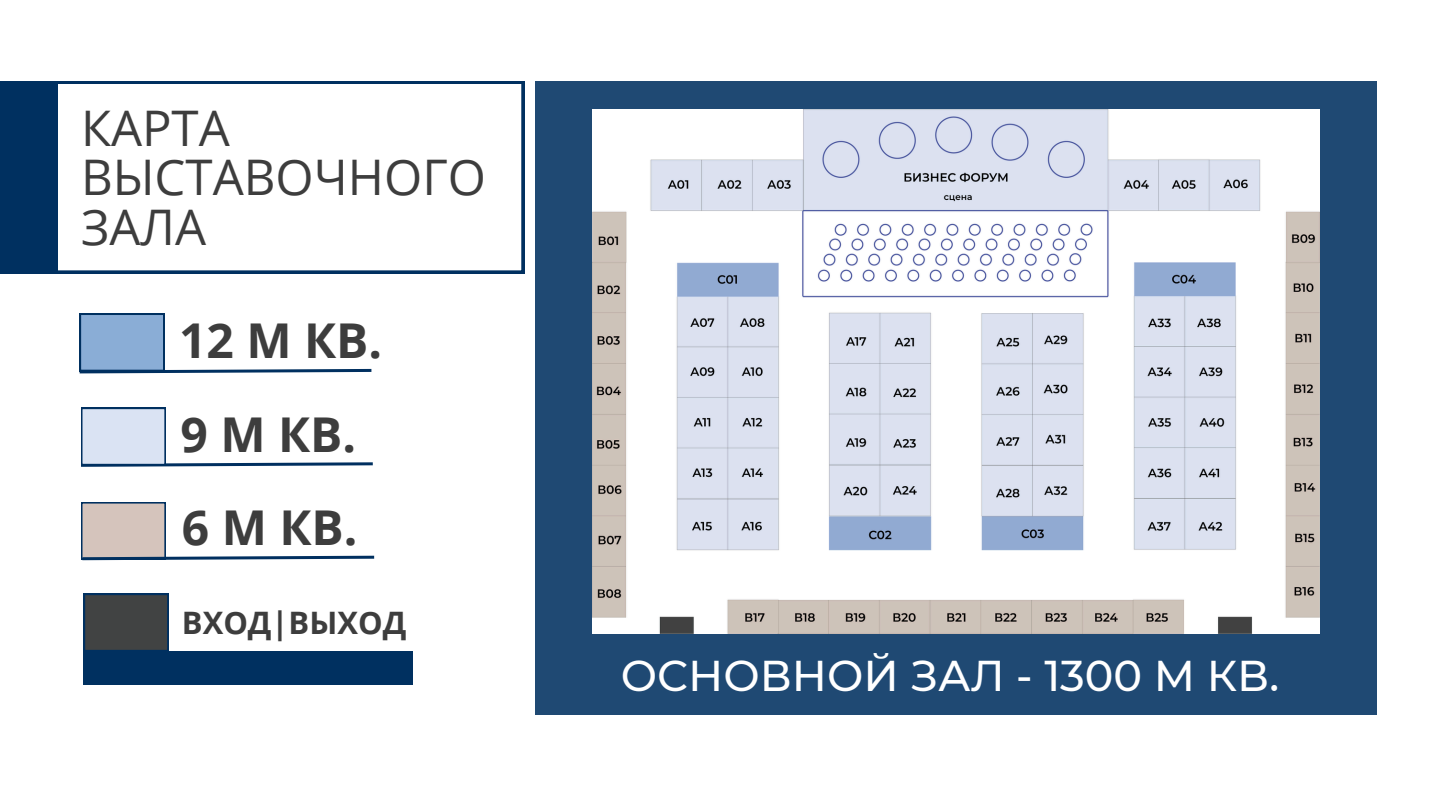
<style>
.page{position:relative;width:1440px;height:810px;background:#fff}
.page>*{position:absolute;margin:0;border:0;box-sizing:border-box;transform-origin:0 0}
.t1{font:49.1px/49.5px "Open Sans";color:#3d3d3d}
.t2{font:700 48px "Open Sans";color:#3d3d3d}
.t3{font:500 43px "Montserrat";color:#fff}
.t4{font:700 30.9px "Open Sans";color:#3d3d3d}
</style>
<div class="page">
<svg style="left:58px;top:81px;width:466px;height:192px"></svg>
<div style="left:0;top:81px;width:58px;height:192px;background:#003060"></div>
<div style="left:535px;top:81px;width:841px;height:634px;background:#1f4973"></div>
<svg style="left:79px;top:314px;width:293px;height:60px"></svg>
<svg style="left:81px;top:408px;width:292px;height:59px"></svg>
<svg style="left:81px;top:502px;width:294px;height:59px"></svg>
<div style="left:84px;top:651px;width:328px;height:34px;background:#003060"></div>
<svg style="left:84px;top:594px;width:85px;height:57px;background:#3c4145"></svg>
<img style="left:593px;top:109px;width:726px;height:524px">
<h3 class="t1" style="left:81px;top:102px;width:407px">КАРТА<br>ВЫСТАВОЧНОГО<br>ЗАЛА</h3>
<h2 class="t2" style="left:179px;top:307px;width:204px">12 М КВ.</h2>
<h1 class="t2" style="left:181px;top:400px;width:177px">9 М КВ.</h1>
<h1 class="t2" style="left:182px;top:494px;width:177px">6 М КВ.</h1>
<h1 class="t4" style="left:182px;top:601px;width:226px">ВХОД|ВЫХОД</h1>
<p class="t3" style="left:621px;top:650px;width:660px">ОСНОВНОЙ ЗАЛ - 1300 М КВ.</p>
</div>
